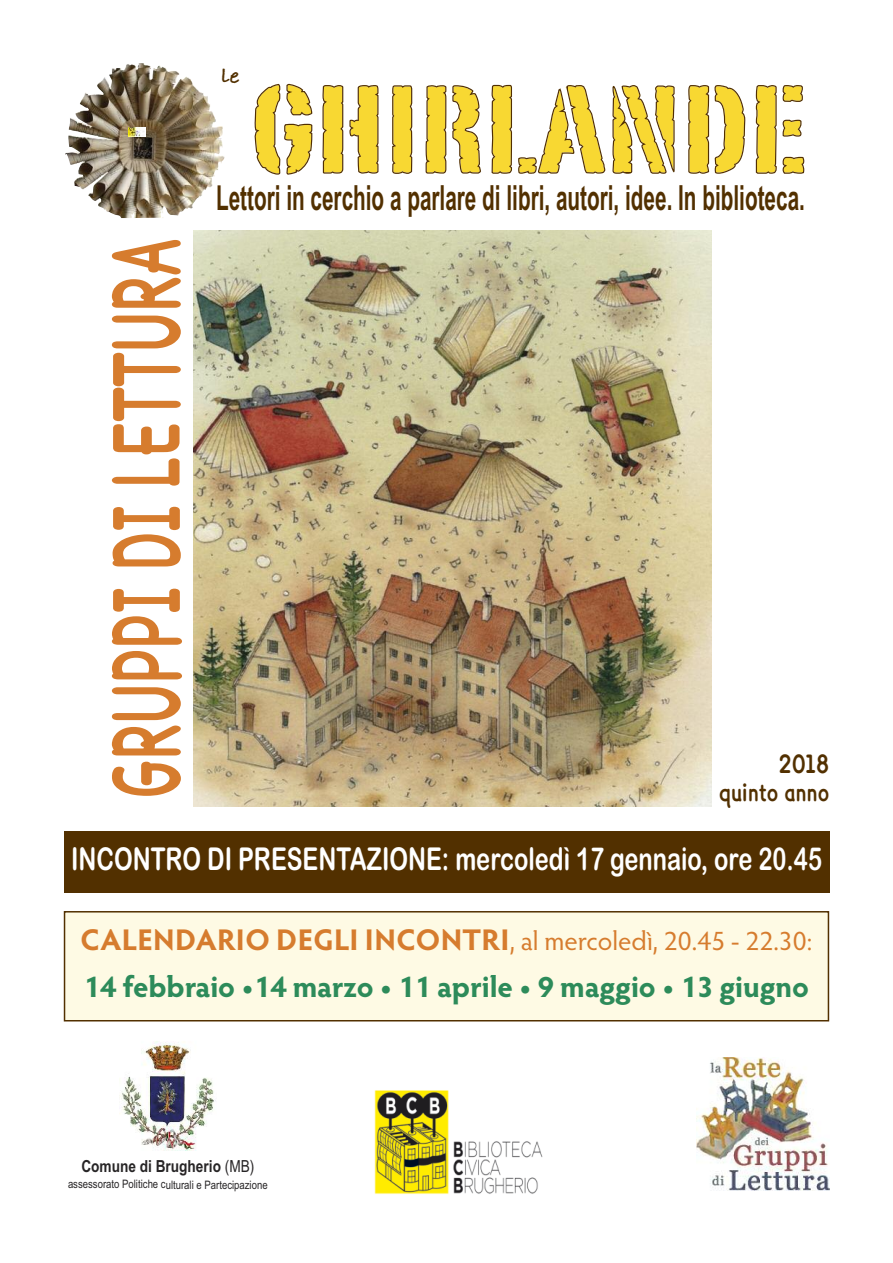
<style>
.page{position:relative;width:893px;height:1263px;background:#fff}
.page>*{position:absolute;margin:0;border:0;box-sizing:border-box;transform-origin:0 0}
.t1{font:700 86.4px "Lexia Readable";color:#d67c2e;scale:.63 1}
.t2{font:700 34.65px "Arial Narrow";color:#523000;scale:.73 1}
.t3{font:31.5px "Arial Rounded MT Bold";color:#fff;scale:.75 1}
.t4{font:700 30px "Hypatia Sans Pro";letter-spacing:-.005em;color:#2d8b5a}
.t5{font:27px "Hypatia Sans Pro";color:#d67c2e}
.t6{font:700 24px/28.8px "Lexia Readable";color:#523000;text-align:right;scale:.85 1}
.t7{font:700 21.6px "Bradley Hand ITCTT";color:#523000;scale:1.26 1}
.t8{font:700 16.65px "Arial Narrow";letter-spacing:-.005em;color:#272526}
.t9{font:11.7px "Arial Narrow";letter-spacing:-.005em;color:#272526}
.s1{font-weight:700;font-size:30px}
.s2{font-weight:400}
</style>
<div class="page">
<img style="left:137px;top:63px;width:87px;height:146px">
<img style="left:129px;top:127px;width:16px;height:9px">
<svg style="left:378px;top:85px;width:425px;height:88px"></svg>
<svg style="left:255px;top:84px;width:123px;height:91px"></svg>
<img style="left:194px;top:231px;width:518px;height:575px">
<div style="left:64px;top:831px;width:765px;height:61px;background:#523000"></div>
<img style="left:374px;top:1090px;width:169px;height:104px">
<img style="left:119px;top:1041px;width:97px;height:109px">
<img style="left:696px;top:1058px;width:133px;height:132px">
<div style="left:65px;top:912px;width:763px;height:108px;background:#fefae4"></div>
<div style="left:64px;top:911px;width:765px;height:110px;border:2px solid #523000"></div>
<p class="t7" style="left:221px;top:59px;width:17px">le</p>
<h1 class="t1" style="left:110px;top:799px;width:891px;rotate:-90deg">gru ppi di lettu ra</h1>
<p class="t2" style="left:216px;top:178px;width:808px">Lettori in cerchio a parlare di libri, autori, idee. In biblioteca.</p>
<p class="t6" style="left:719px;top:751px;width:131px">2018 quinto anno</p>
<p class="t3" style="left:71px;top:841px;width:1003px">INCONTRO DI PRESENTAZIONE: mercoledì 17 gennaio, ore 20.45</p>
<p class="t5" style="left:81px;top:930px;width:733px"><span class="s1">CALENDARIO DEGLI INCONTRI</span>, al mercoledì, 20.45 - 22.30:</p>
<p class="t4" style="left:84px;top:974px;width:727px">14 febbraio •14 marzo • 11 aprile • 9 maggio • 13 giugno</p>
<p class="t8" style="left:81px;top:1157px;width:174px">Comune di Brugherio <span class="s2">(MB)</span></p>
<p class="t9" style="left:68px;top:1177px;width:201px">assessorato Politiche culturali e Partecipazione</p>
</div>
